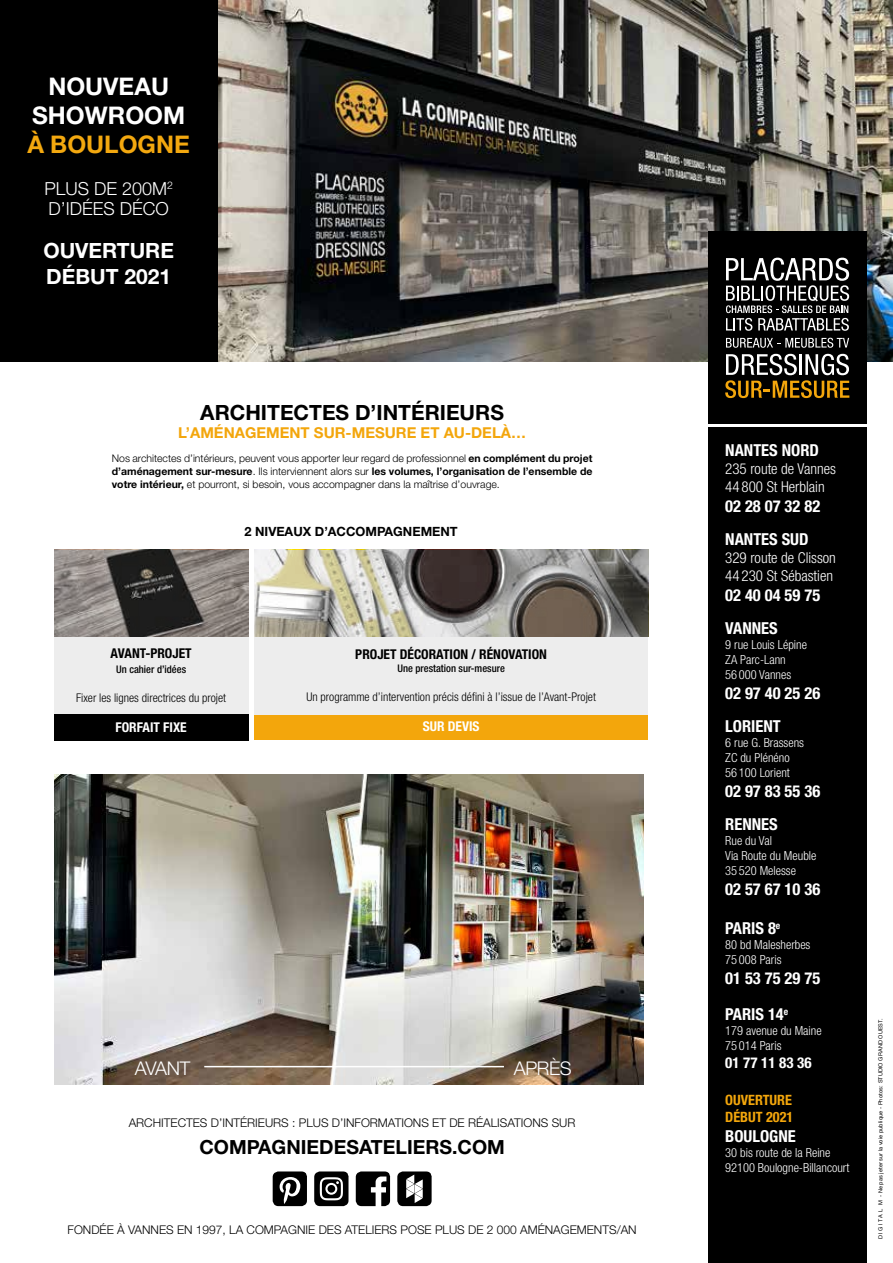
<style>
.page{position:relative;width:893px;height:1263px;background:#fff}
.page>*{position:absolute;margin:0;border:0;box-sizing:border-box;transform-origin:0 0}
.t1{font:700 24.3px/29.1px "Helvetica Neue LT Std";color:#fff;text-align:center}
.t2{font:700 24.3px "Helvetica Neue LT Std";color:#f3a80f}
.t3{font:700 21px "Helvetica Neue LT Std";color:#000}
.t4{font:700 21px/25.2px "Helvetica Neue LT Std";color:#fff}
.t5{font:700 19.5px "Helvetica Neue LT Std";color:#000}
.t6{font:300 18.9px "Helvetica Neue";letter-spacing:-.02em;color:#fff}
.t7{font:300 18px/19.5px "Helvetica Neue LT Std";color:#fff}
.t8{font:700 condensed 16.5px/33.3px "Helvetica Neue LT Std";color:#fff}
.t9{font:300 condensed 15px/18px "Helvetica Neue LT Std";color:#fff}
.t10{font:700 15px "Helvetica Neue LT Std";color:#f3a60c}
.t11{font:700 condensed 15px "Helvetica Neue LT Std";color:#fff}
.t12{font:700 condensed 14.25px/17.1px "Helvetica Neue LT Std";color:#f3a60c}
.t13{font:700 condensed 13.5px "Helvetica Neue LT Std";color:#000}
.t14{font:700 condensed 13.5px "Helvetica Neue LT Std";color:#fff}
.t15{font:700 12.75px "Helvetica Neue LT Std";color:#000}
.t16{font:300 condensed 12.45px/15px "Helvetica Neue LT Std";color:#fff}
.t17{font:300 12px "Helvetica Neue LT Std";color:#000}
.t18{font:300 condensed 12px "Helvetica Neue LT Std";color:#000}
.t19{font:300 10.5px/12.6px "Helvetica Neue LT Std";color:#000;text-align:justify}
.t20{font:500 condensed 10.5px "Helvetica Neue LT Std";color:#000}
.t21{font:5.55px "Helvetica Neue";letter-spacing:.025em;color:#000}
.s1{font-weight:700}
</style>
<div class="page">
<img style="left:217px;top:0;width:676px;height:361px">
<div style="left:0;top:0;width:217px;height:361px;background:#000"></div>
<img style="left:54px;top:775px;width:590px;height:309px">
<div style="left:708px;top:427px;width:158px;height:836px;background:#000"></div>
<div style="left:708px;top:232px;width:158px;height:192px;background:#000"></div>
<svg style="left:726px;top:338px;width:123px;height:10px"></svg>
<svg style="left:726px;top:258px;width:123px;height:73px"></svg>
<svg style="left:725px;top:354px;width:124px;height:44px"></svg>
<svg style="left:273px;top:1171px;width:34px;height:35px"></svg>
<svg style="left:356px;top:1171px;width:35px;height:35px"></svg>
<svg style="left:397px;top:1171px;width:35px;height:35px"></svg>
<svg style="left:314px;top:1171px;width:35px;height:35px"></svg>
<div style="left:54px;top:636px;width:194px;height:78px;background:#ededed"></div>
<div style="left:54px;top:714px;width:194px;height:26px;background:#000"></div>
<div style="left:254px;top:714px;width:394px;height:25px;background:#f3a60c"></div>
<div style="left:254px;top:636px;width:394px;height:78px;background:#ededed"></div>
<svg style="left:54px;top:550px;width:194px;height:86px;background:#6a6663"></svg>
<svg style="left:254px;top:550px;width:394px;height:86px;background:#918c84"></svg>
<hr style="left:204px;top:1066px;width:300px;height:1px;background:#fff">
<h1 class="t1" style="left:32px;top:71px;width:155px">NOUVEAU<br>SHOWROOM</h1>
<h1 class="t2" style="left:28px;top:130px;width:164px">À BOULOGNE</h1>
<h3 class="t7" style="left:44px;top:179px;width:130px">PLUS DE 200M<sup>2<br></sup>D’IDÉES DÉCO</h3>
<h2 class="t4" style="left:43px;top:238px;width:132px">OUVERTURE<br>DÉBUT 2021</h2>
<h2 class="t3" style="left:200px;top:399px;width:305px">ARCHITECTES D’INTÉRIEURS</h2>
<h3 class="t10" style="left:178px;top:423px;width:350px">L’AMÉNAGEMENT SUR-MESURE ET AU-DELÀ…</h3>
<p class="t19" style="left:112px;top:452px;width:482px">Nos architectes d’intérieurs, peuvent vous apporter leur regard de professionnel <span class="s1">en complément du projet d’aménagement sur-mesure</span>. Ils interviennent alors sur <span class="s1">les volumes, l’organisation de l’ensemble de votre intérieur,</span> et pourront, si besoin, vous accompagner dans la maîtrise d’ouvrage.</p>
<p class="t15" style="left:244px;top:524px;width:215px">2 NIVEAUX D’ACCOMPAGNEMENT</p>
<p class="t13" style="left:355px;top:646px;width:193px">PROJET DÉCORATION / RÉNOVATION</p>
<p class="t20" style="left:397px;top:662px;width:109px">Une prestation sur-mesure</p>
<p class="t18" style="left:306px;top:690px;width:291px">Un programme d’intervention précis défini à l’issue de l’Avant-Projet</p>
<p class="t13" style="left:111px;top:645px;width:83px">AVANT-PROJET</p>
<p class="t20" style="left:116px;top:663px;width:71px">Un cahier d’idées</p>
<p class="t18" style="left:76px;top:690px;width:152px">Fixer les lignes directrices du projet</p>
<p class="t14" style="left:116px;top:719px;width:73px">FORFAIT FIXE</p>
<p class="t14" style="left:423px;top:718px;width:58px">SUR DEVIS</p>
<h3 class="t6" style="left:135px;top:1053px;width:57px">AVANT</h3>
<h3 class="t6" style="left:514px;top:1053px;width:60px">APRÈS</h3>
<p class="t17" style="left:129px;top:1115px;width:448px">ARCHITECTES D’INTÉRIEURS : PLUS D’INFORMATIONS ET DE RÉALISATIONS SUR</p>
<h3 class="t5" style="left:199px;top:1135px;width:307px">COMPAGNIEDESATELIERS.COM</h3>
<p class="t17" style="left:68px;top:1223px;width:571px">FONDÉE À VANNES EN 1997, LA COMPAGNIE DES ATELIERS POSE PLUS DE 2 000 AMÉNAGEMENTS/AN</p>
<h3 class="t8" style="left:725px;top:433px;width:95px">NANTES NORD</h3>
<h3 class="t9" style="left:725px;top:460px;width:112px">235 route de Vannes<br>44 800 St Herblain</h3>
<h3 class="t8" style="left:725px;top:489px;width:97px">02 28 07 32 82<br>NANTES SUD</h3>
<h3 class="t9" style="left:725px;top:549px;width:112px">329 route de Clisson<br>44 230 St Sébastien</h3>
<h3 class="t8" style="left:725px;top:578px;width:97px">02 40 04 59 75<br>VANNES</h3>
<p class="t16" style="left:725px;top:637px;width:83px">9 rue Louis Lépine<br>ZA Parc-Lann<br>56 000 Vannes</p>
<h3 class="t8" style="left:725px;top:676px;width:97px">02 97 40 25 26<br>LORIENT</h3>
<p class="t16" style="left:725px;top:735px;width:80px">6 rue G. Brassens<br>ZC du Plénéno<br>56 100 Lorient</p>
<h3 class="t8" style="left:725px;top:774px;width:97px">02 97 83 55 36<br>RENNES</h3>
<p class="t16" style="left:725px;top:833px;width:93px">Rue du Val<br>Via Route du Meuble<br>35 520 Melesse</p>
<h3 class="t8" style="left:725px;top:872px;width:97px">02 57 67 10 36</h3>
<h3 class="t8" style="left:725px;top:912px;width:57px">PARIS 8<sup>e</sup></h3>
<p class="t16" style="left:725px;top:937px;width:87px">80 bd Malesherbes<br>75 008 Paris</p>
<h3 class="t8" style="left:725px;top:960px;width:97px;line-height:36px">01 53 75 29 75<br>PARIS 14<sup>e</sup></h3>
<p class="t16" style="left:725px;top:1023px;width:98px">179 avenue du Maine<br>75 014 Paris</p>
<h3 class="t11" style="left:725px;top:1054px;width:88px">01 77 11 83 36</h3>
<h3 class="t12" style="left:725px;top:1091px;width:70px">OUVERTURE<br>DÉBUT 2021</h3>
<h3 class="t8" style="left:725px;top:1119px;width:72px">BOULOGNE</h3>
<p class="t16" style="left:725px;top:1145px;width:126px">30 bis route de la Reine<br>92100 Boulogne-Billancourt</p>
<p class="t21" style="left:877px;top:1239px;width:222px;rotate:-90deg">D I G I T A L M - Ne pas jeter sur la voie publique - Photos: STUDIO GRAND OUEST.</p>
</div>
